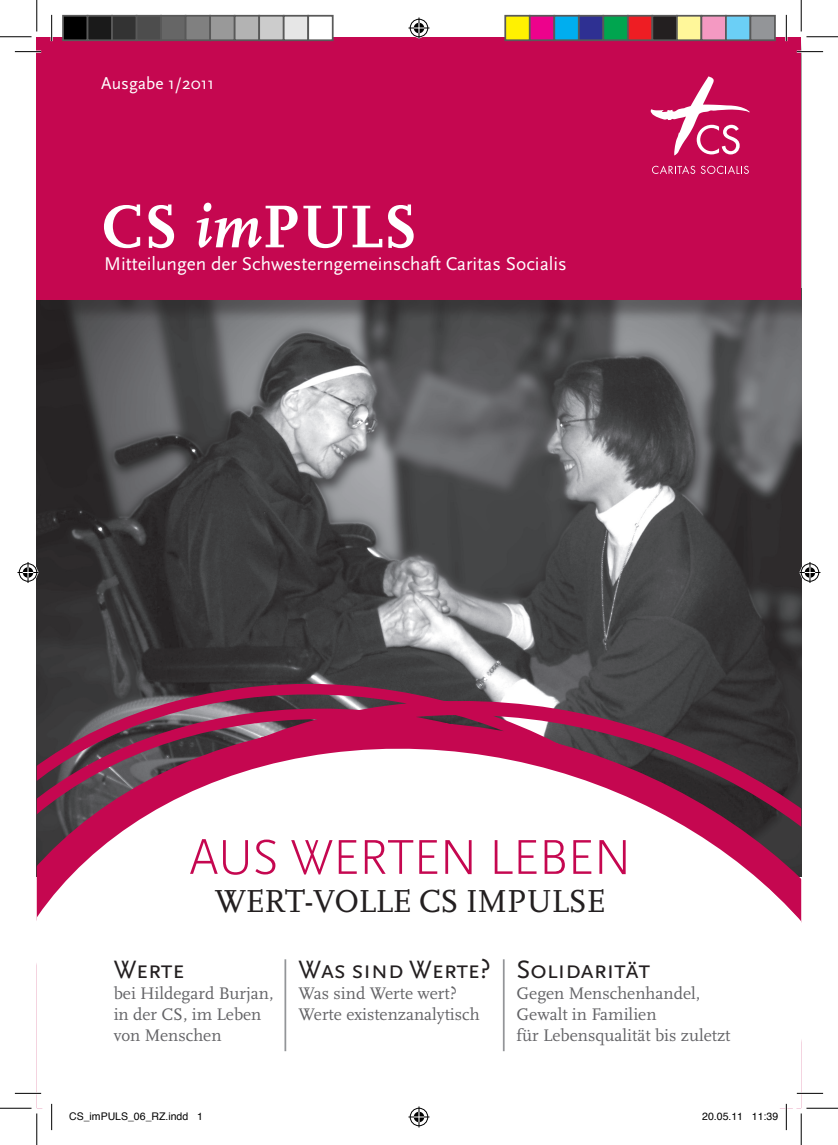
<style>
.page{position:relative;width:838px;height:1145px;background:#fff}
.page>*{position:absolute;margin:0;border:0;box-sizing:border-box;transform-origin:0 0}
.t1{font:700 63px "Scala";color:#fff}
.t2{font:300 51.1px "Scala Sans";letter-spacing:-.015em;color:#c50750}
.t3{font:33.25px "Scala Caps";letter-spacing:-.02em;color:#231f20}
.t4{font:26.25px "Scala Sans Caps";letter-spacing:-.02em;color:#231f20}
.t5{font:19.25px "Scala Sans";color:#fff}
.t6{font:17.5px/21px "Scala";color:#636366}
.t7{font:17.5px "Scala Sans";color:#fff}
.t8{font:10.5px "Helvetica";color:#000}
.s1{font-style:italic}
</style>
<div class="page">
<img style="left:37px;top:300px;width:764px;height:225px">
<svg style="left:37px;top:525px;width:764px;height:24px;background:#474648"></svg>
<svg style="left:37px;top:549px;width:764px;height:555px"></svg>
<div style="left:39px;top:39px;width:762px;height:283px;background:#231f20;opacity:.4"></div>
<div style="left:37px;top:37px;width:764px;height:263px;background:#c50750"></div>
<hr style="left:284px;top:959px;width:2px;height:92px;background:#939598">
<hr style="left:503px;top:959px;width:1px;height:92px;background:#939598">
<svg style="left:650px;top:76px;width:99px;height:80px"></svg>
<svg style="left:652px;top:166px;width:96px;height:8px"></svg>
<hr style="left:15px;top:51px;width:26px;height:2px;background:#fff">
<hr style="left:796px;top:51px;width:27px;height:2px;background:#fff">
<hr style="left:15px;top:1092px;width:26px;height:2px;background:#fff">
<hr style="left:796px;top:1092px;width:27px;height:2px;background:#fff">
<hr style="left:51px;top:15px;width:2px;height:26px;background:#fff">
<hr style="left:785px;top:15px;width:2px;height:26px;background:#fff">
<svg style="left:15px;top:51px;width:26px;height:1px"></svg>
<svg style="left:796px;top:51px;width:27px;height:1px"></svg>
<svg style="left:15px;top:1093px;width:26px;height:1px"></svg>
<svg style="left:796px;top:1093px;width:27px;height:1px"></svg>
<svg style="left:51px;top:15px;width:1px;height:26px"></svg>
<svg style="left:51px;top:1104px;width:1px;height:26px"></svg>
<svg style="left:786px;top:15px;width:1px;height:26px"></svg>
<svg style="left:786px;top:1104px;width:1px;height:26px"></svg>
<hr style="left:0;top:36px;width:32px;height:1px;background:#000">
<hr style="left:806px;top:36px;width:31px;height:1px;background:#000">
<hr style="left:0;top:1108px;width:32px;height:1px;background:#000">
<hr style="left:806px;top:1108px;width:31px;height:1px;background:#000">
<hr style="left:36px;top:0;width:1px;height:31px;background:#000">
<hr style="left:36px;top:1113px;width:1px;height:32px;background:#000">
<hr style="left:800px;top:0;width:1px;height:31px;background:#000">
<hr style="left:800px;top:1113px;width:1px;height:32px;background:#000">
<svg style="left:408px;top:18px;width:21px;height:21px"></svg>
<svg style="left:408px;top:1106px;width:21px;height:21px"></svg>
<svg style="left:18px;top:562px;width:21px;height:21px"></svg>
<svg style="left:799px;top:562px;width:21px;height:21px"></svg>
<div style="left:63px;top:16px;width:25px;height:24px;background:#000"></div>
<div style="left:62px;top:15px;width:26px;height:26px;border:2px solid #595959"></div>
<div style="left:88px;top:16px;width:24px;height:24px;background:#1a1a1a"></div>
<div style="left:87px;top:15px;width:26px;height:26px;border:2px solid #595959"></div>
<div style="left:112px;top:16px;width:25px;height:24px;background:#333"></div>
<div style="left:111px;top:15px;width:26px;height:26px;border:2px solid #595959"></div>
<div style="left:137px;top:16px;width:24px;height:24px;background:#4d4d4d"></div>
<div style="left:136px;top:15px;width:26px;height:26px;border:2px solid #595959"></div>
<div style="left:161px;top:16px;width:25px;height:24px;background:#666"></div>
<div style="left:160px;top:15px;width:26px;height:26px;border:2px solid #595959"></div>
<div style="left:186px;top:16px;width:24px;height:24px;background:#808080"></div>
<div style="left:185px;top:15px;width:26px;height:26px;border:2px solid #595959"></div>
<div style="left:210px;top:16px;width:25px;height:24px;background:#999"></div>
<div style="left:209px;top:15px;width:26px;height:26px;border:2px solid #595959"></div>
<div style="left:235px;top:16px;width:24px;height:24px;background:#b3b3b3"></div>
<div style="left:234px;top:15px;width:26px;height:26px;border:2px solid #595959"></div>
<div style="left:259px;top:16px;width:25px;height:24px;background:#ccc"></div>
<div style="left:258px;top:15px;width:26px;height:26px;border:2px solid #595959"></div>
<div style="left:284px;top:16px;width:24px;height:24px;background:#e6e6e6"></div>
<div style="left:283px;top:15px;width:26px;height:26px;border:2px solid #595959"></div>
<div style="left:308px;top:16px;width:25px;height:24px;background:#fff"></div>
<div style="left:307px;top:15px;width:26px;height:26px;border:2px solid #595959"></div>
<div style="left:505px;top:16px;width:24px;height:24px;background:#fff101"></div>
<div style="left:504px;top:15px;width:26px;height:26px;border:2px solid #595959"></div>
<div style="left:529px;top:16px;width:25px;height:24px;background:#ed028c"></div>
<div style="left:529px;top:15px;width:26px;height:26px;border:2px solid #595959"></div>
<div style="left:554px;top:16px;width:24px;height:24px;background:#00aeef"></div>
<div style="left:553px;top:15px;width:26px;height:26px;border:2px solid #595959"></div>
<div style="left:578px;top:16px;width:25px;height:24px;background:#2e3092"></div>
<div style="left:578px;top:15px;width:26px;height:26px;border:2px solid #595959"></div>
<div style="left:603px;top:16px;width:24px;height:24px;background:#00a54f"></div>
<div style="left:602px;top:15px;width:26px;height:26px;border:2px solid #595959"></div>
<div style="left:627px;top:16px;width:25px;height:24px;background:#ee1d23"></div>
<div style="left:627px;top:15px;width:26px;height:26px;border:2px solid #595959"></div>
<div style="left:652px;top:16px;width:24px;height:24px;background:#231f20"></div>
<div style="left:651px;top:15px;width:26px;height:26px;border:2px solid #595959"></div>
<div style="left:676px;top:16px;width:25px;height:24px;background:#fff79a"></div>
<div style="left:676px;top:15px;width:26px;height:26px;border:2px solid #595959"></div>
<div style="left:701px;top:16px;width:24px;height:24px;background:#f499c2"></div>
<div style="left:700px;top:15px;width:26px;height:26px;border:2px solid #595959"></div>
<div style="left:725px;top:16px;width:25px;height:24px;background:#6bcff6"></div>
<div style="left:725px;top:15px;width:26px;height:26px;border:2px solid #595959"></div>
<div style="left:750px;top:16px;width:24px;height:24px;background:#939598"></div>
<div style="left:749px;top:15px;width:26px;height:26px;border:2px solid #595959"></div>
<p class="t7" style="left:101px;top:74px;width:114px">Ausgabe 1/2011</p>
<h1 class="t1" style="left:101px;top:191px;width:318px">CS <span class="s1">im</span>PULS</h1>
<p class="t5" style="left:104px;top:254px;width:464px">Mitteilungen der Schwesterngemeinschaft Caritas Socialis</p>
<h2 class="t2" style="left:189px;top:829px;width:444px">AUS WERTEN LEBEN</h2>
<h3 class="t3" style="left:215px;top:883px;width:392px">WERT-VOLLE CS IMPULS E</h3>
<h3 class="t4" style="left:114px;top:956px;width:72px">Werte</h3>
<p class="t6" style="left:114px;top:984px;width:161px">bei Hildegard Burjan, in der CS, im Leben von Menschen</p>
<h3 class="t4" style="left:298px;top:956px;width:193px">Was sind Werte?</h3>
<p class="t6" style="left:298px;top:984px;width:183px">Was sind Werte wert?<br>Werte existenzanalytisch</p>
<h3 class="t4" style="left:516px;top:956px;width:135px">Solidarität</h3>
<p class="t6" style="left:516px;top:984px;width:215px">Gegen Menschenhandel,<br>Gewalt in Familien<br>für Lebensqualität bis zuletzt</p>
<p class="t8" style="left:69px;top:1108px;width:135px">CS_imPULS_06_RZ.indd 1</p>
<p class="t8" style="left:702px;top:1108px;width:77px">20.05.11 11:39</p>
</div>
